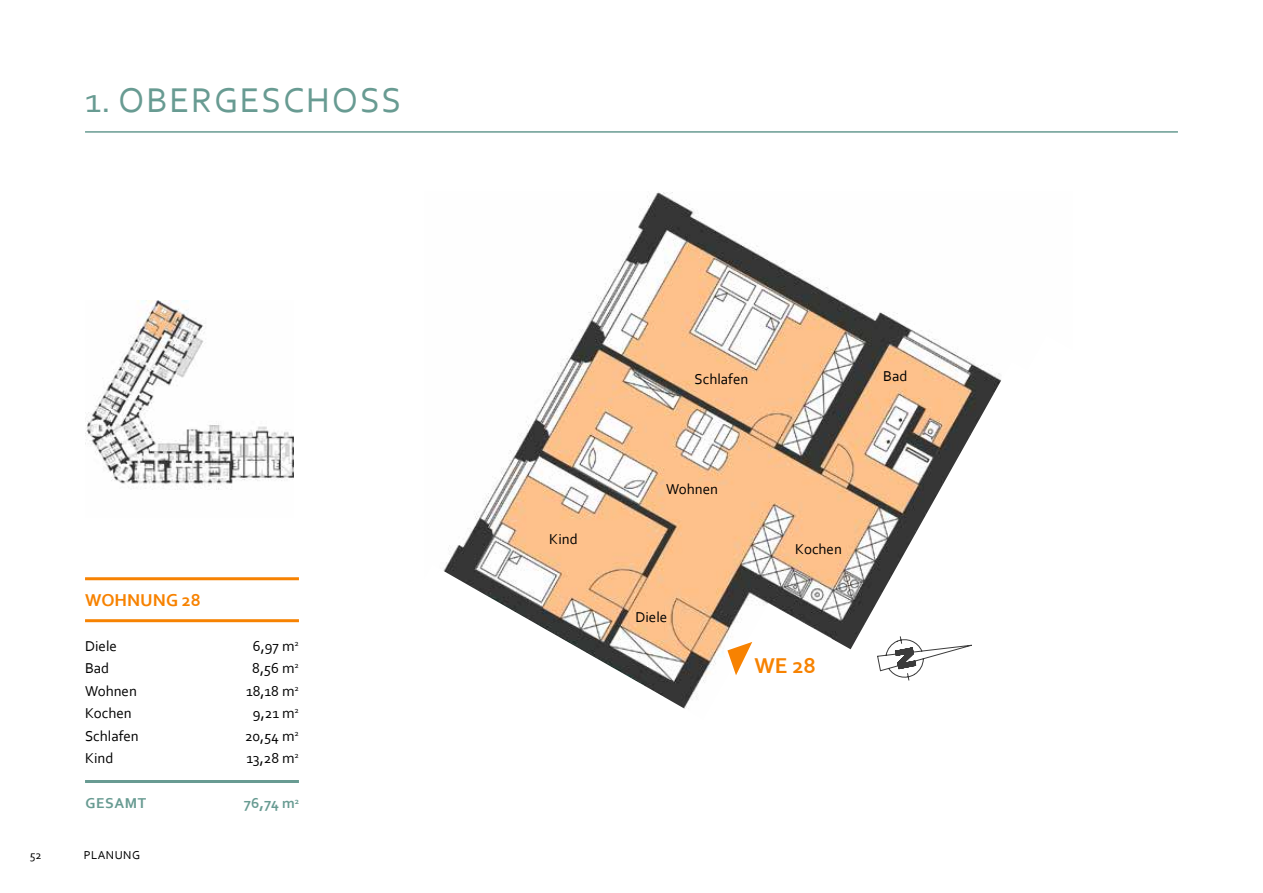
<style>
.page{position:relative;width:1263px;height:893px;background:#fff}
.page>*{position:absolute;margin:0;border:0;box-sizing:border-box;transform-origin:0 0}
.t1{font:36px "Corbel";letter-spacing:.05em;color:#689b92}
.t2{font:700 22.5px "Corbel";color:#f78201}
.t3{font:700 18px "Corbel";color:#f78201}
.t4{font:15px "Corbel";color:#000}
.t5{font:700 15px "Corbel";letter-spacing:.04em;color:#689b92}
.t6{font:12px "Corbel";letter-spacing:.04em;color:#000}
</style>
<div class="page">
<img style="left:443px;top:192px;width:559px;height:517px">
<hr style="left:85px;top:131px;width:1093px;height:2px;background:#689b92">
<img style="left:86px;top:300px;width:208px;height:190px">
<hr style="left:85px;top:619px;width:214px;height:3px;background:#f78201">
<hr style="left:85px;top:577px;width:214px;height:3px;background:#f78201">
<hr style="left:85px;top:780px;width:214px;height:3px;background:#689b92">
<svg style="left:877px;top:636px;width:95px;height:45px"></svg>
<svg style="left:727px;top:642px;width:25px;height:33px"></svg>
<h1 class="t1" style="left:85px;top:78px;width:318px">1. OBERGESCHOSS</h1>
<p class="t3" style="left:85px;top:589px;width:117px">WOHNUNG 28</p>
<p class="t4" style="left:85px;top:637px;width:33px">Diele</p>
<p class="t4" style="left:253px;top:637px;width:48px">6,97 m<sup>2</sup></p>
<p class="t4" style="left:85px;top:659px;width:26px">Bad</p>
<p class="t4" style="left:252px;top:659px;width:48px">8,56 m<sup>2</sup></p>
<p class="t4" style="left:85px;top:682px;width:53px">Wohnen</p>
<p class="t4" style="left:246px;top:682px;width:54px">18,18 m<sup>2</sup></p>
<p class="t4" style="left:85px;top:704px;width:48px">Kochen</p>
<p class="t4" style="left:253px;top:704px;width:48px">9,21 m<sup>2</sup></p>
<p class="t4" style="left:85px;top:727px;width:55px">Schlafen</p>
<p class="t4" style="left:245px;top:727px;width:55px">20,54 m<sup>2</sup></p>
<p class="t4" style="left:85px;top:749px;width:30px">Kind</p>
<p class="t4" style="left:247px;top:749px;width:54px">13,28 m<sup>2</sup></p>
<p class="t5" style="left:85px;top:794px;width:62px">GESAMT</p>
<p class="t5" style="left:244px;top:794px;width:57px">76,74 m<sup>2</sup></p>
<p class="t6" style="left:30px;top:848px;width:13px">52</p>
<p class="t6" style="left:84px;top:848px;width:58px">PLANUNG</p>
<p class="t4" style="left:549px;top:530px;width:30px">Kind</p>
<p class="t4" style="left:695px;top:370px;width:55px">Schlafen</p>
<p class="t4" style="left:666px;top:480px;width:53px">Wohnen</p>
<p class="t4" style="left:635px;top:608px;width:33px">Diele</p>
<p class="t4" style="left:795px;top:540px;width:48px">Kochen</p>
<h2 class="t2" style="left:754px;top:652px;width:63px">WE 28</h2>
<p class="t4" style="left:883px;top:367px;width:26px">Bad</p>
</div>
